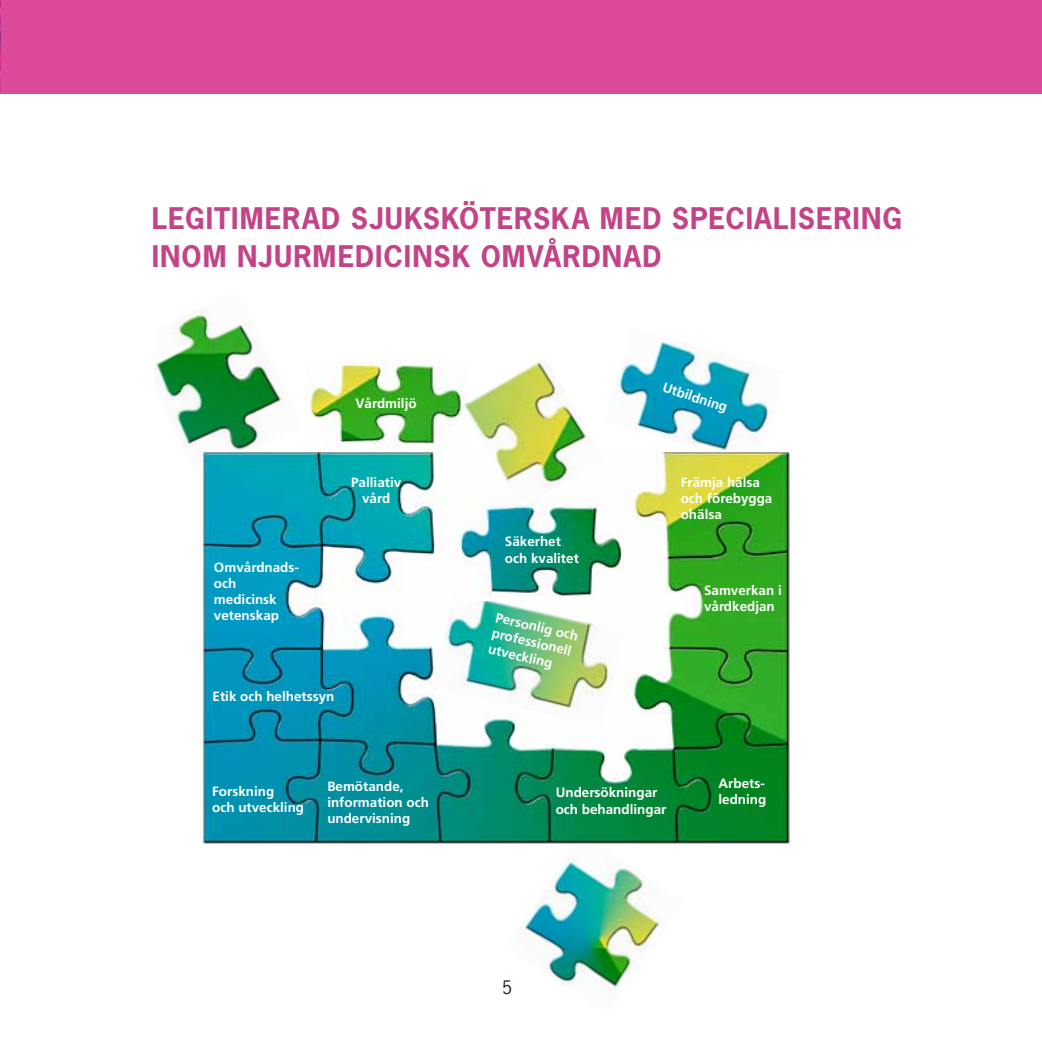
<style>
.page{position:relative;width:1042px;height:1042px;background:#fff}
.page>*{position:absolute;margin:0;border:0;box-sizing:border-box;transform-origin:0 0}
.t1{font:700 28px/38.5px "News Gothic Std";letter-spacing:.035em;color:#c24487}
.t2{font:17.5px "News Gothic Std";color:#2c1d0d}
.t3{font:700 13.47px/16.1px "Frutiger";color:#fff}
</style>
<div class="page">
<div style="left:0;top:0;width:1042px;height:94px;background:#dd4a9a"></div>
<img style="left:613px;top:340px;width:156px;height:111px">
<img style="left:155px;top:310px;width:130px;height:158px">
<img style="left:513px;top:857px;width:149px;height:136px">
<img style="left:306px;top:358px;width:156px;height:90px">
<img style="left:203px;top:451px;width:587px;height:393px">
<img style="left:432px;top:592px;width:192px;height:135px">
<img style="left:462px;top:361px;width:142px;height:135px">
<img style="left:455px;top:496px;width:169px;height:105px">
<img style="left:0;top:0;width:1px;height:91px">
<h1 class="t1" style="left:152px;top:198px;width:751px">LEGITIMERAD SJUKSKÖTERSKA MED SPECIALISERING<br>INOM NJURMEDICINS</h1>
<h1 class="t1" style="left:452px;top:237px;width:211px">K OMVÅRDNAD</h1>
<p class="t3" style="left:214px;top:559px;width:86px">Omvårdnads&shy;och medicinsk vetenskap</p>
<p class="t3" style="left:355px;top:396px;width:63px">Vårdmiljö</p>
<p class="t3" style="left:351px;top:474px;width:52px;text-align:center">Palliativ vård</p>
<p class="t3" style="left:213px;top:688px;width:123px">Etik och helhetssyn</p>
<p class="t3" style="left:505px;top:534px;width:75px">Säkerhet och kvalitet</p>
<p class="t3" style="left:497px;top:609px;width:86px;rotate:13deg">Personlig och professionell utveckling</p>
<p class="t3" style="left:665px;top:379px;width:69px;rotate:18deg">Utbildning</p>
<p class="t3" style="left:681px;top:474px;width:93px">Främja hälsa och förebygga ohälsa</p>
<p class="t3" style="left:704px;top:582px;width:79px">Samverkan i vårdkedjan</p>
<p class="t3" style="left:212px;top:783px;width:93px">Forskning<br>och utveckling</p>
<p class="t3" style="left:327px;top:778px;width:103px">Bemötande, information och undervisning</p>
<p class="t3" style="left:556px;top:785px;width:112px">Undersökningar och behandlingar</p>
<p class="t3" style="left:718px;top:775px;width:49px">Arbets&shy;ledning</p>
<p class="t2" style="left:502px;top:976px;width:12px">5</p>
</div>
